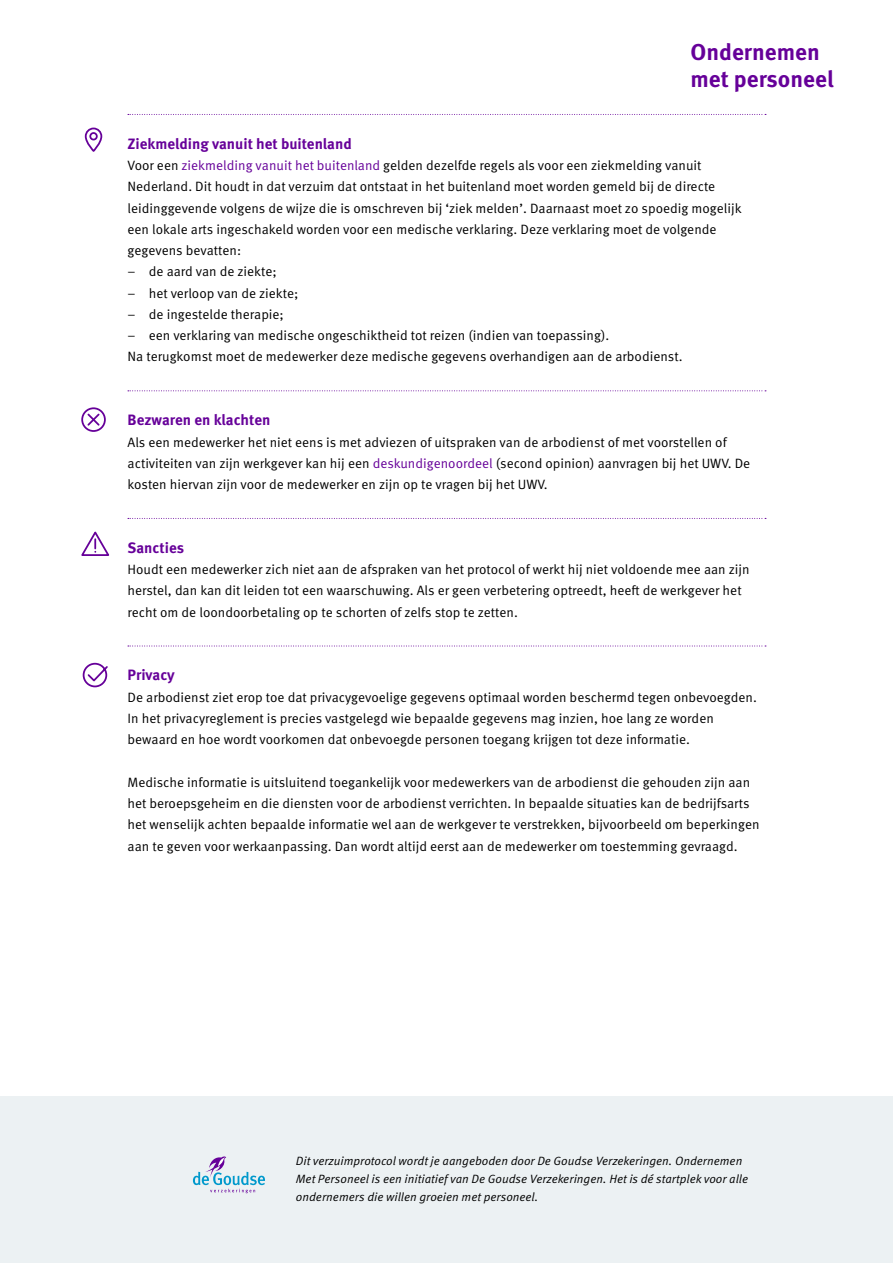
<style>
.page{position:relative;width:893px;height:1263px;background:#fff}
.page>*{position:absolute;margin:0;border:0;box-sizing:border-box;transform-origin:0 0}
.t1{font:700 23.1px/26.5px "Meta OT";color:#609}
.t2{font:700 15px "Meta OT";color:#609}
.t3{font:13.5px/21.3px "Meta OT Norm";color:#000}
.t4{font:12px/18px "Meta OT Norm Ita";color:#000}
.s1{color:#609}
</style>
<div class="page">
<svg style="left:128px;top:114px;width:638px;height:1px"></svg>
<svg style="left:128px;top:390px;width:638px;height:1px"></svg>
<svg style="left:128px;top:518px;width:638px;height:1px"></svg>
<svg style="left:128px;top:646px;width:638px;height:1px"></svg>
<div style="left:0;top:1096px;width:893px;height:167px;background:#ecf1f3"></div>
<svg style="left:193px;top:1156px;width:72px;height:37px"></svg>
<svg style="left:84px;top:127px;width:19px;height:25px"></svg>
<svg style="left:81px;top:407px;width:25px;height:25px"></svg>
<svg style="left:81px;top:531px;width:29px;height:25px"></svg>
<svg style="left:82px;top:662px;width:26px;height:26px"></svg>
<h1 class="t1" style="left:690px;top:39px;width:145px">Ondernemen met personeel</h1>
<p class="t2" style="left:128px;top:134px;width:226px">Ziekmelding vanuit het buitenland</p>
<p class="t3" style="left:128px;top:155px;width:616px">Voor een <span class="s1">ziekmelding vanuit het buitenland</span> gelden dezelfde regels als voor een ziekmelding vanuit Nederland. Dit houdt in dat verzuim dat ontstaat in het buitenland moet worden gemeld bij de directe leidinggevende volgens de wijze die is omschreven bij ‘ziek melden’. Daarnaast moet zo spoedig mogelijk een lokale arts ingeschakeld worden voor een medische verklaring. Deze verklaring moet de volgende gegevens bevatten:</p>
<p class="t3" style="left:128px;top:261px;width:151px">– de aard van de ziekte;</p>
<p class="t3" style="left:128px;top:283px;width:172px">– het verloop van de ziekte;</p>
<p class="t3" style="left:128px;top:304px;width:158px">– de ingestelde therapie;</p>
<p class="t3" style="left:128px;top:325px;width:557px">– een verklaring van medische ongeschiktheid tot reizen (indien van toepassing).<br>Na terugkomst moet de medewerker deze medische gegevens overhandigen aan de arbodienst.</p>
<p class="t2" style="left:128px;top:410px;width:144px">Bezwaren en klachten</p>
<p class="t3" style="left:128px;top:431px;width:624px">Als een medewerker het niet eens is met adviezen of uitspraken van de arbodienst of met voorstellen of activiteiten van zijn werkgever kan hij een <span class="s1">deskundigenoordeel</span> (second opinion) aanvragen bij het UWV. De kosten hiervan zijn voor de medewerker en zijn op te vragen bij het UWV.</p>
<p class="t2" style="left:128px;top:538px;width:58px">Sancties</p>
<p class="t3" style="left:128px;top:559px;width:624px">Houdt een medewerker zich niet aan de afspraken van het protocol of werkt hij niet voldoende mee aan zijn herstel, dan kan dit leiden tot een waarschuwing. Als er geen verbetering optreedt, heeft de werkgever het recht om de loondoorbetaling op te schorten of zelfs stop te zetten.</p>
<p class="t2" style="left:128px;top:666px;width:49px">Privacy</p>
<p class="t3" style="left:128px;top:686px;width:631px">De arbodienst ziet erop toe dat privacygevoelige gegevens optimaal worden beschermd tegen onbevoegden.<br>In het privacyreglement is precies vastgelegd wie bepaalde gegevens mag inzien, hoe lang ze worden bewaard en hoe wordt voorkomen dat onbevoegde personen toegang krijgen tot deze informatie.</p>
<p class="t3" style="left:128px;top:771px;width:633px">Medische informatie is uitsluitend toegankelijk voor medewerkers van de arbodienst die gehouden zijn aan het beroepsgeheim en die diensten voor de arbodienst verrichten. In bepaalde situaties kan de bedrijfsarts het wenselijk achten bepaalde informatie wel aan de werkgever te verstrekken, bijvoorbeeld om beperkingen aan te geven voor werkaanpassing. Dan wordt altijd eerst aan de medewerker om toestemming gevraagd.</p>
<p class="t4" style="left:296px;top:1152px;width:454px">Dit verzuimprotocol wordt je aangeboden door De Goudse Verzekeringen. Ondernemen<br>Met Personeel is een initiatief van De Goudse Verzekeringen. Het is dé startplek voor alle ondernemers die willen groeien met personeel.</p>
</div>
